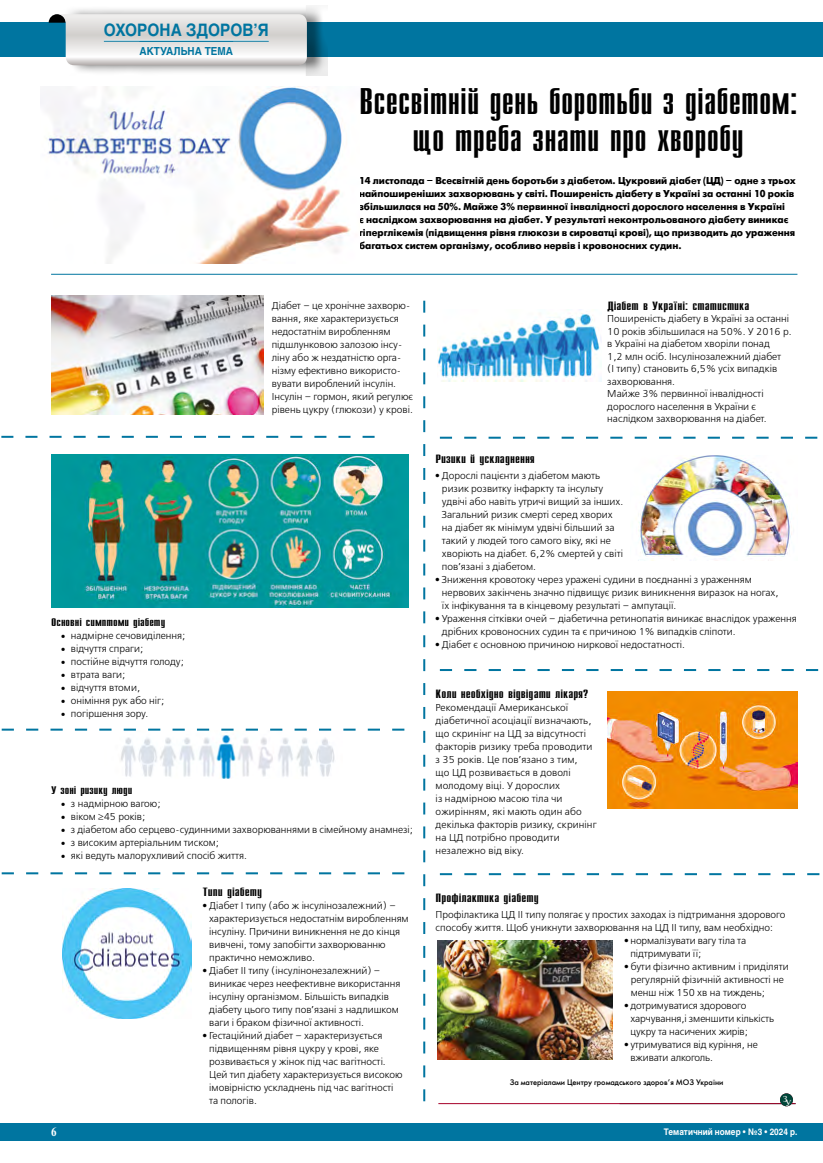
<style>
.page{position:relative;width:823px;height:1163px;background:#fff}
.page>*{position:absolute;margin:0;border:0;box-sizing:border-box;transform-origin:0 0}
.t1{font:37px/37px "Compact C";color:#000;text-align:center;scale:1.2 1}
.t2{font:700 17px "Helios C";color:#0075a0;scale:.9 1}
.t3{font:12px "Compact C";color:#000;scale:1.5 1}
.t4{font:700 12px "Newton C";color:#fff;scale:.9 1}
.t5{font:11px "Compact C";color:#000;scale:1.5 1}
.t6{font:700 11px "Helios";color:#0075a0;scale:.9 1}
.t7{font:10px/13px "Free Set C";color:#000}
.t8{font:10px/13px "Futuris XC";color:#000}
.t9{font:700 9px "Helios C";color:#fff;scale:.9 1}
.t10{font:8.6px "Newton C";color:#fff}
.t11{font:8px "Futuris C";color:#000}
.s1{font-weight:700}
.s2{font-family:"Helios";font-weight:400}
</style>
<div class="page">
<div style="left:0;top:23px;width:822px;height:34px;background:#0075a0"></div>
<div style="left:62px;top:6px;width:266px;height:70px;background:#000;opacity:.5"></div>
<svg style="left:49px;top:14px;width:258px;height:51px;background:#d6dadb"></svg>
<hr style="left:104px;top:40px;width:164px;height:1px;background:#fff">
<hr style="left:104px;top:41px;width:164px;height:1px;background:#0075a0">
<div style="left:0;top:1123px;width:822px;height:17px;background:#0075a0"></div>
<hr style="left:438px;top:1103px;width:357px;height:1px;background:#a60029">
<div style="left:779px;top:1093px;width:13px;height:13px;background:#004639;border-radius:50%"></div>
<img style="left:40px;top:86px;width:311px;height:177px">
<img style="left:51px;top:296px;width:212px;height:118px">
<img style="left:437px;top:309px;width:164px;height:72px">
<img style="left:607px;top:691px;width:190px;height:117px">
<img style="left:437px;top:940px;width:175px;height:118px">
<img style="left:51px;top:455px;width:357px;height:152px">
<img style="left:105px;top:730px;width:230px;height:48px">
<img style="left:62px;top:888px;width:130px;height:129px">
<img style="left:638px;top:455px;width:154px;height:105px">
<hr style="left:51px;top:274px;width:746px;height:1px;background:#0075a0">
<svg style="left:1px;top:436px;width:373px;height:2px"></svg>
<svg style="left:1px;top:872px;width:403px;height:2px"></svg>
<svg style="left:1px;top:728px;width:403px;height:2px"></svg>
<svg style="left:439px;top:873px;width:381px;height:2px"></svg>
<svg style="left:439px;top:669px;width:380px;height:2px"></svg>
<svg style="left:439px;top:436px;width:379px;height:2px"></svg>
<svg style="left:423px;top:300px;width:2px;height:801px"></svg>
<h2 class="t2" style="left:104px;top:20px;width:184px">ОХОРОНА ЗДОРОВ’Я</h2>
<p class="t6" style="left:139px;top:44px;width:106px">АКТУАЛЬНА ТЕМА</p>
<h1 class="t1" style="left:359px;top:84px;width:366px">Всесвітній день боротьби з діабетом: що треба знати про хворобу</h1>
<p class="t8" style="left:359px;top:174px;width:438px">14 листопада – Всесвітній день боротьби з діабетом. Цукровий діабет (ЦД) – одне з трьох найпоширеніших захворювань у світі. Поширеність діабету в Україні за останні 10 років збільшилася на 50%. Майже 3% первинної інвалідності дорослого населення в Україні<br>є наслідком захворювання на діабет. У результаті неконтрольованого діабету виникає гіперглікемія (підвищення рівня глюкози в сироватці крові), що призводить до ураження багатьох систем організму, особливо нервів і кровоносних судин.</p>
<p class="t5" style="left:51px;top:616px;width:78px">Основні симптоми діабету</p>
<p class="t7" style="left:61px;top:629px;width:126px">• надмірне сечовиділення;</p>
<p class="t7" style="left:61px;top:642px;width:84px">• відчуття спраги;</p>
<p class="t7" style="left:61px;top:655px;width:124px">• постійне відчуття голоду;</p>
<p class="t7" style="left:61px;top:668px;width:66px">• втрата ваги;</p>
<p class="t7" style="left:61px;top:681px;width:81px">• відчуття втоми,</p>
<p class="t7" style="left:61px;top:694px;width:105px">• оніміння рук або ніг;</p>
<p class="t7" style="left:61px;top:707px;width:89px">• погіршення зору.</p>
<p class="t7" style="left:271px;top:299px;width:143px">Діабет – це хронічне захворю&shy;вання, яке характеризується недостатнім виробленням підшлунковою залозою інсу&shy;ліну або ж нездатністю орга&shy;нізму ефективно використо&shy;вувати вироблений інсулін.<br>Інсулін – гормон, який регулює рівень цукру (глюкози) у крові.</p>
<p class="t5" style="left:51px;top:784px;width:56px">У зоні ризику люди</p>
<p class="t7" style="left:61px;top:797px;width:101px">• з надмірною вагою;</p>
<p class="t7" style="left:61px;top:810px;width:86px">• віком ≥45 років;</p>
<p class="t7" style="left:61px;top:823px;width:353px">• з діабетом або серцево-судинними захворюваннями в сімейному анамнезі;</p>
<p class="t7" style="left:61px;top:836px;width:159px">• з високим артеріальним тиском;</p>
<p class="t7" style="left:61px;top:849px;width:187px">• які ведуть малорухливий спосіб життя.</p>
<p class="t3" style="left:203px;top:886px;width:41px">Типи діабету</p>
<p class="t7" style="left:209px;top:899px;width:201px;text-indent:-6px"><span class="s1">•</span> Діабет І типу (або ж інсулінозалежний) – характеризується недостатнім виробленням інсуліну. Причини виникнення не до кінця вивчені, тому запобігти захворюванню практично неможливо.</p>
<p class="t7" style="left:209px;top:964px;width:193px;text-indent:-6px"><span class="s1">•</span> Діабет ІІ типу (інсулінонезалежний) – виникає через неефективне використання інсуліну організмом. Більшість випадків діабету цього типу пов’язані з надлишком ваги і браком фізичної активності.</p>
<p class="t7" style="left:209px;top:1029px;width:195px;text-indent:-6px"><span class="s1">•</span> Гестаційний діабет – характеризується підвищенням рівня цукру у крові, яке розвивається у жінок під час вагітності.<br>Цей тип діабету характеризується високою імовірністю ускладнень під час вагітності та пологів.</p>
<p class="t3" style="left:607px;top:299px;width:96px">Діабет в Україні: статистика</p>
<p class="t7" style="left:607px;top:312px;width:186px;line-height:12.5px">Поширеність діабету в Україні за останні 10 років збільшилася на 50%. У 2016 р. в Україні на діабетом хворіли понад<br>1,2 млн осіб. Інсулінозалежний діабет<br>(І типу) становить 6,5% усіх випадків захворювання.<br>Майже 3% первинної інвалідності дорослого населення в України є наслідком захворювання на діабет.</p>
<p class="t3" style="left:435px;top:453px;width:67px">Ризики й ускладнення</p>
<p class="t7" style="left:441px;top:469px;width:183px;text-indent:-6px"><span class="s1">•</span> Дорослі пацієнти з діабетом мають ризик розвитку інфаркту та інсульту удвічі або навіть утричі вищий за інших.<br>Загальний ризик смерті серед хворих на діабет як мінімум удвічі більший за такий у людей того самого віку, які не хворіють на діабет. 6,2% cмертей у світі пов’язані з діабетом.</p>
<p class="t7" style="left:441px;top:573px;width:338px;text-indent:-6px"><span class="s1">•</span> Зниження кровотоку через уражені судини в поєднанні з ураженням нервових закінчень значно підвищує ризик виникнення виразок на ногах, їх інфікування та в кінцевому результаті – ампутації.</p>
<p class="t7" style="left:441px;top:612px;width:356px;text-indent:-6px"><span class="s1">•</span> Ураження сітківки очей – діабетична ретинопатія виникає внаслідок ураження дрібних кровоносних судин та є причиною 1% випадків сліпоти.</p>
<p class="t7" style="left:435px;top:638px;width:250px"><span class="s1">•</span> Діабет є основною причиною ниркової недостатності.</p>
<p class="t3" style="left:435px;top:687px;width:103px">Коли необхідно відвідати лікаря?</p>
<p class="t7" style="left:435px;top:700px;width:162px">Рекомендації Американської діабетичної асоціації визначають, що скринінг на ЦД за відсутності факторів ризику треба проводити з 35 років. Це пов’язано з тим,<br>що ЦД розвивається в доволі молодому віці. У дорослих<br>із надмірною масою тіла чи ожирінням, які мають один або декілька факторів ризику, скринінг на ЦД потрібно проводити незалежно від віку.</p>
<p class="t3" style="left:435px;top:891px;width:70px">Профілактика діабету</p>
<p class="t7" style="left:435px;top:907px;width:351px">Профілактика ЦД ІІ типу полягає у простих заходах із підтримання здорового способу життя. Щоб уникнути захворювання на ЦД ІІ типу, вам необхідно:</p>
<p class="t7" style="left:630px;top:933px;width:117px;text-indent:-6px"><span class="s1">•</span> нормалізувати вагу тіла та підтримувати її;</p>
<p class="t7" style="left:630px;top:959px;width:159px;text-indent:-6px"><span class="s1">•</span> бути фізично активним і приділяти регулярній фізичній активності не менш ніж 150 хв на тиждень;</p>
<p class="t7" style="left:630px;top:998px;width:145px;text-indent:-6px"><span class="s1">•</span> дотримуватися здорового харчування,і зменшити кількість цукру та насичених жирів;</p>
<p class="t7" style="left:630px;top:1037px;width:129px;text-indent:-6px"><span class="s1">•</span> утримуватися від куріння, не вживати алкоголь.</p>
<p class="t11" style="left:509px;top:1077px;width:215px">За матеріалами Центру громадського здоров’я МОЗ України</p>
<p class="t10" style="left:782px;top:1093px;width:6px">З</p>
<p class="t10" style="left:785px;top:1098px;width:7px">У</p>
<p class="t4" style="left:51px;top:1125px;width:8px">6</p>
<p class="t9" style="left:663px;top:1126px;width:150px">Тематичний номер <span class="s2">•</span> №3 <span class="s2">•</span> 2024 р.</p>
</div>
